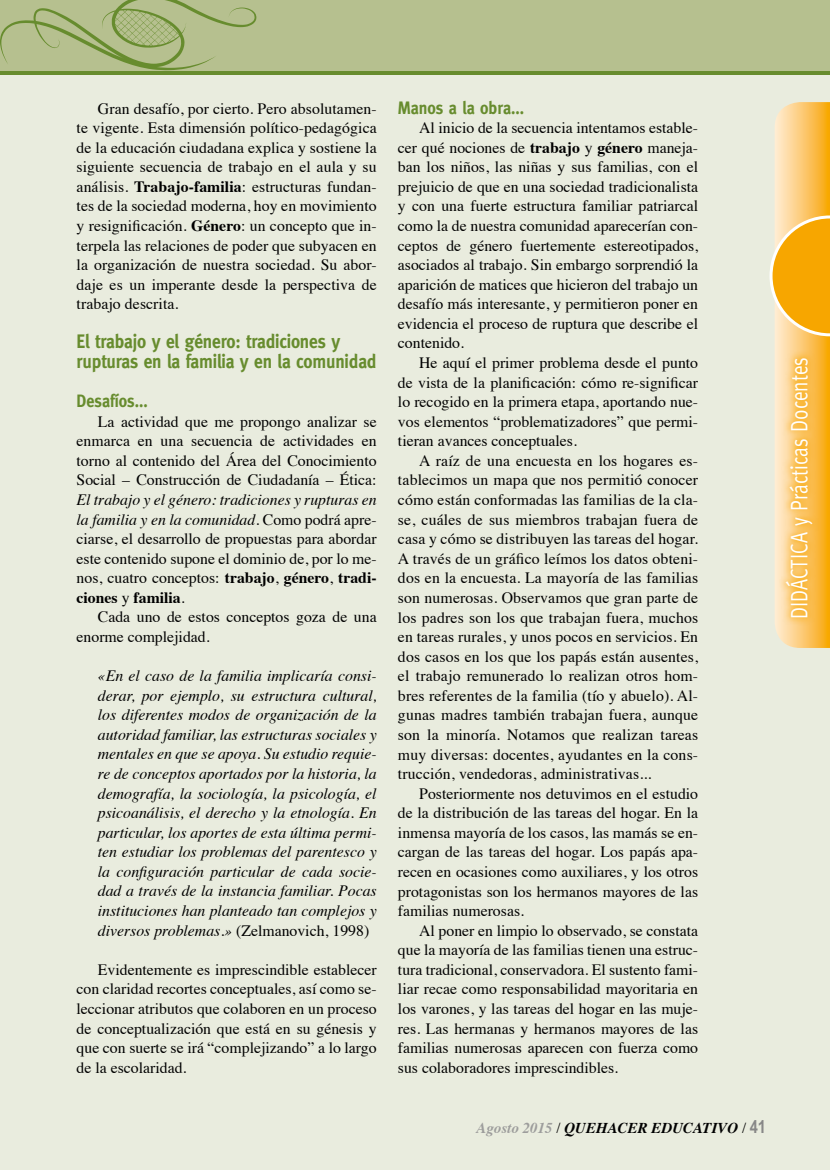
<style>
.page{position:relative;width:830px;height:1170px;background:#fff}
.page>*{position:absolute;margin:0;border:0;box-sizing:border-box;transform-origin:0 0}
.t1{font:24px "Meta";color:#fff;scale:.8 1}
.t2{font:700 19.5px/19.5px "Meta";letter-spacing:-.01em;color:#678c2e;scale:.9 1}
.t3{font:700 18px "Meta";color:#678c2e;scale:.9 1}
.t4{font:15.75px/19.5px "Times";color:#000;text-align:justify}
.t5{font:italic 15.75px/19.5px "Times";color:#000;text-align:justify}
.t6{font:italic 700 15px "Times";color:#000}
.s1{font-weight:700}
.s2{font-style:italic}
.s3{font-style:normal}
.s4{color:#9d9d9c}
.s5{font-weight:400;font-style:normal}
.s6{font-family:"Arial Narrow";font-style:normal;font-size:18px;color:#878787}
</style>
<div class="page">
<div style="left:0;top:0;width:829px;height:1169px;background:#e9ecde"></div>
<svg style="left:769px;top:102px;width:60px;height:546px"></svg>
<svg style="left:777px;top:350px;width:42px;height:275px"></svg>
<svg style="left:0;top:70px;width:829px;height:4px;fill:#678c2e"></svg>
<div style="left:0;top:0;width:829px;height:70px;background:#b6c08f"></div>
<svg style="left:0;top:0;width:256px;height:70px"></svg>
<p class="t4" style="left:77px;top:97px;width:301px;text-indent:21px">Gran desafío, por cierto. Pero absolutamen&shy;te vigente. Esta dimensión político-pedagógica de la educación ciudadana explica y sostiene la siguiente secuencia de trabajo en el aula y su análisis. <span class="s1">Trabajo-familia</span>: estructuras fundan&shy;tes de la sociedad moderna, hoy en movimiento y resignificación. <span class="s1">Género</span>: un concepto que in&shy;terpela las relaciones de poder que subyacen en la organización de nuestra sociedad. Su abor&shy;daje es un imperante desde la perspectiva de trabajo descrita.</p>
<p class="t2" style="left:77px;top:332px;width:335px">El trabajo y el género: tradiciones y rupturas en la familia y en la comunidad</p>
<p class="t3" style="left:77px;top:390px;width:80px">Desafíos...</p>
<p class="t4" style="left:77px;top:410px;width:301px;text-indent:21px">La actividad que me propongo analizar se enmarca en una secuencia de actividades en torno al contenido del Área del Conocimiento Social – Construcción de Ciudadanía – Ética:</p>
<p class="t4" style="left:77px;top:488px;width:301px"><span class="s2">El trabajo y el género: tradiciones y rupturas en la familia y en la comunidad</span>. Como podrá apre&shy;ciarse, el desarrollo de propuestas para abordar este contenido supone el dominio de, por lo me&shy;nos, cuatro conceptos: <span class="s1">trabajo</span>, <span class="s1">género</span>, <span class="s1">tradi&shy;ciones</span> y <span class="s1">familia</span>.</p>
<p class="t4" style="left:77px;top:606px;width:301px;text-indent:21px">Cada uno de estos conceptos goza de una enorme complejidad.</p>
<p class="t5" style="left:98px;top:665px;width:280px">«En el caso de la familia implicaría consi&shy;derar, por ejemplo, su estructura cultural, los diferentes modos de organización de la autoridad familiar, las estructuras sociales y mentales en que se apoya. Su estudio requie&shy;re de conceptos aportados por la historia, la demografía, la sociología, la psicología, el psicoanálisis, el derecho y la etnología. En particular, los aportes de esta última permi&shy;ten estudiar los problemas del parentesco y la configuración particular de cada socie&shy;dad a través de la instancia familiar. Pocas instituciones han planteado tan complejos y diversos problemas.» <span class="s3">(Zelmanovich, 1998)</span></p>
<p class="t4" style="left:77px;top:958px;width:301px;text-indent:21px">Evidentemente es imprescindible establecer con claridad recortes conceptuales, así como se&shy;leccionar atributos que colaboren en un proceso de conceptualización que está en su génesis y que con suerte se irá “complejizando” a lo largo de la escolaridad.</p>
<p class="t3" style="left:398px;top:97px;width:142px">Manos a la obra...</p>
<p class="t4" style="left:398px;top:117px;width:301px;text-indent:21px">Al inicio de la secuencia intentamos estable&shy;cer qué nociones de <span class="s1">trabajo</span> y <span class="s1">género</span> maneja&shy;ban los niños, las niñas y sus familias, con el prejuicio de que en una sociedad tradicionalista y con una fuerte estructura familiar patriarcal como la de nuestra comunidad aparecerían con&shy;ceptos de género fuertemente estereotipados, asociados al trabajo. Sin embargo sorprendió la aparición de matices que hicieron del trabajo un desafío más interesante, y permitieron poner en evidencia el proceso de ruptura que describe el contenido.</p>
<p class="t4" style="left:398px;top:351px;width:301px;text-indent:21px">He aquí el primer problema desde el punto de vista de la planificación: cómo re-significar lo recogido en la primera etapa, aportando nue&shy;vos elementos “problematizadores” que permi&shy;tieran avances conceptuales.</p>
<p class="t4" style="left:398px;top:449px;width:301px;text-indent:21px">A raíz de una encuesta en los hogares es&shy;tablecimos un mapa que nos permitió conocer cómo están conformadas las familias de la cla&shy;se, cuáles de sus miembros trabajan fuera de casa y cómo se distribuyen las tareas del hogar.<br>A través de un gráfico leímos los datos obteni&shy;dos en la encuesta. La mayoría de las familias son numerosas. Observamos que gran parte de los padres son los que trabajan fuera, muchos en tareas rurales, y unos pocos en servicios. En dos casos en los que los papás están ausentes, el trabajo remunerado lo realizan otros hom&shy;bres referentes de la familia (tío y abuelo). Al&shy;gunas madres también trabajan fuera, aunque son la minoría. Notamos que realizan tareas muy diversas: docentes, ayudantes en la cons&shy;trucción, vendedoras, administrativas...</p>
<p class="t4" style="left:398px;top:782px;width:301px;text-indent:21px">Posteriormente nos detuvimos en el estudio de la distribución de las tareas del hogar. En la inmensa mayoría de los casos, las mamás se en&shy;cargan de las tareas del hogar. Los papás apa&shy;recen en ocasiones como auxiliares, y los otros protagonistas son los hermanos mayores de las familias numerosas.</p>
<p class="t4" style="left:398px;top:919px;width:301px;text-indent:21px">Al poner en limpio lo observado, se constata que la mayoría de las familias tienen una estruc&shy;tura tradicional, conservadora. El sustento fami&shy;liar recae como responsabilidad mayoritaria en los varones, y las tareas del hogar en las muje&shy;res. Las hermanas y hermanos mayores de las familias numerosas aparecen con fuerza como sus colaboradores imprescindibles.</p>
<p class="t6" style="left:476px;top:1113px;width:291px"><span class="s4">Agosto 2015</span> <span class="s5">/</span> QUEHACER EDUCATIVO <span class="s5">/</span> <span class="s6">41</span></p>
<h1 class="t1" style="left:785px;top:619px;width:329px;rotate:-90deg">DIDÁCTICA y Prácticas Docentes</h1>
</div>
